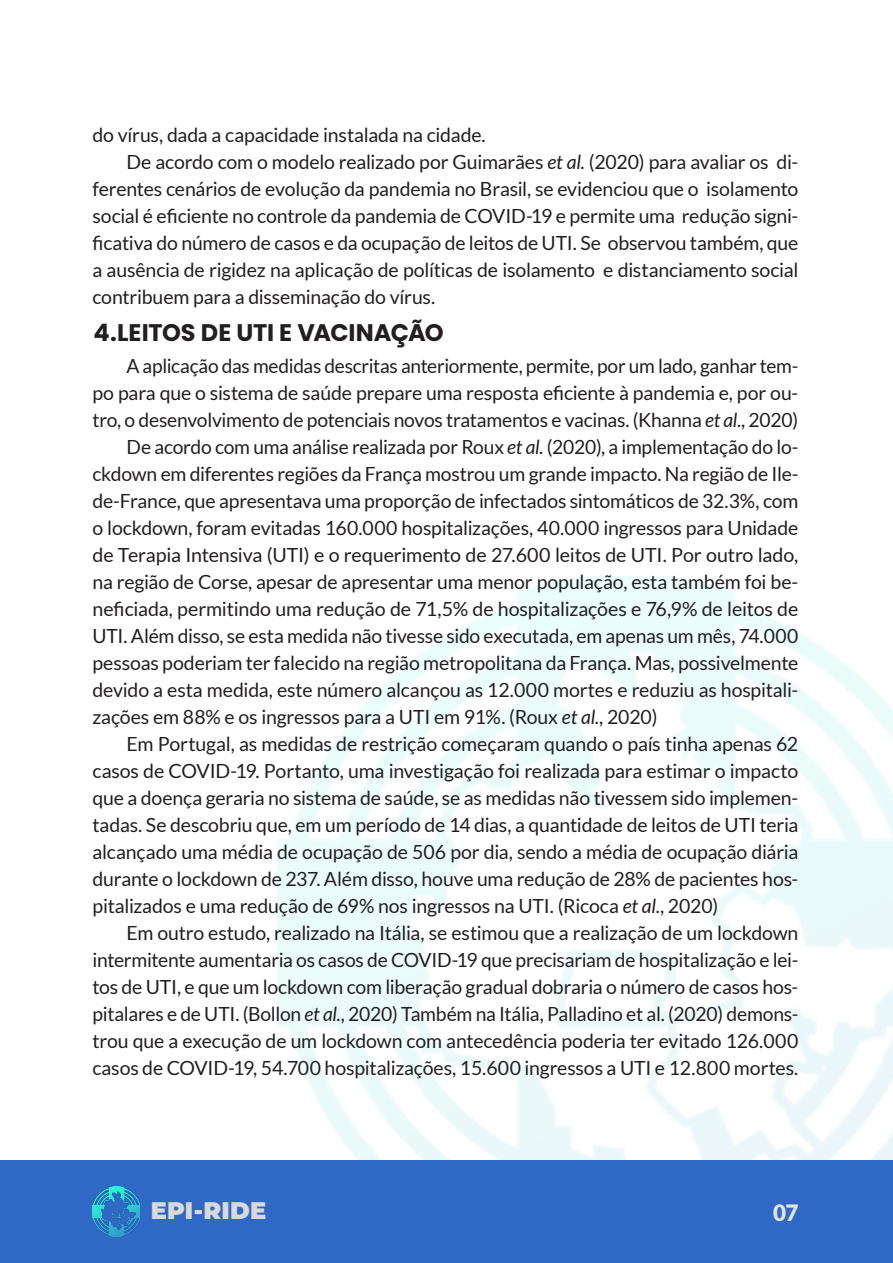
<style>
.page{position:relative;width:893px;height:1263px;background:#fff}
.page>*{position:absolute;margin:0;border:0;box-sizing:border-box;transform-origin:0 0}
.título{font:700 24px "Poppins";letter-spacing:-.01em;color:#231f20}
.txt_sem_parágrafo{font:900 24px "Montserrat";letter-spacing:.01em;color:#dbd9d8}
.txt_sem_parágrafo-2{font:900 22.5px "Lato";color:#e4e4e4}
.txt_corrido{font:19.5px/27px "Lato";letter-spacing:-.01em;color:#231f20;text-align:justify}
.txt_sem_parágrafo-3{font:19.5px "Lato";letter-spacing:-.01em;color:#231f20}
.s1{font-style:italic}
</style>
<div class="page">
<div style="left:0;top:1160px;width:893px;height:103px;background:#3068c5"></div>
<img style="left:93px;top:1186px;width:47px;height:50px">
<p class="txt_sem_parágrafo-3" style="left:92px;top:124px;width:395px">do vírus, dada a capacidade instalada na cidade.</p>
<p class="txt_corrido" style="left:92px;top:148px;width:707px;text-indent:34px">De acordo com o modelo realizado por Guimarães <span class="s1">et al.</span> (2020) para avaliar os di&shy;ferentes cenários de evolução da pandemia no Brasil, se evidenciou que o isolamento social é eficiente no controle da pandemia de COVID-19 e permite uma redução signi&shy;ficativa do número de casos e da ocupação de leitos de UTI. Se observou também, que a ausência de rigidez na aplicação de políticas de isolamento e distanciamento social contribuem para a disseminação do vírus.</p>
<p class="título" style="left:94px;top:319px;width:352px">4.LEITOS DE UTI E VACINAÇÃO</p>
<p class="txt_corrido" style="left:92px;top:353px;width:707px;text-indent:34px">A aplicação das medidas descritas anteriormente, permite, por um lado, ganhar tem&shy;po para que o sistema de saúde prepare uma resposta eficiente à pandemia e, por ou&shy;tro, o desenvolvimento de potenciais novos tratamentos e vacinas. (Khanna <span class="s1">et al.</span>, 2020)</p>
<p class="txt_corrido" style="left:92px;top:434px;width:707px;text-indent:34px">De acordo com uma análise realizada por Roux <span class="s1">et al.</span> (2020), a implementação do lo&shy;ckdown em diferentes regiões da França mostrou um grande impacto. Na região de Ile&shy;de-France, que apresentava uma proporção de infectados sintomáticos de 32.3%, com o lockdown, foram evitadas 160.000 hospitalizações, 40.000 ingressos para Unidade de Terapia Intensiva (UTI) e o requerimento de 27.600 leitos de UTI. Por outro lado, na região de Corse, apesar de apresentar uma menor população, esta também foi be&shy;neficiada, permitindo uma redução de 71,5% de hospitalizações e 76,9% de leitos de UTI. Além disso, se esta medida não tivesse sido executada, em apenas um mês, 74.000 pessoas poderiam ter falecido na região metropolitana da França. Mas, possivelmente devido a esta medida, este número alcançou as 12.000 mortes e reduziu as hospitali&shy;zações em 88% e os ingressos para a UTI em 91%. (Roux <span class="s1">et al.</span>, 2020)</p>
<p class="txt_corrido" style="left:92px;top:731px;width:707px;text-indent:34px">Em Portugal, as medidas de restrição começaram quando o país tinha apenas 62 casos de COVID-19. Portanto, uma investigação foi realizada para estimar o impacto que a doença geraria no sistema de saúde, se as medidas não tivessem sido implemen&shy;tadas. Se descobriu que, em um período de 14 dias, a quantidade de leitos de UTI teria alcançado uma média de ocupação de 506 por dia, sendo a média de ocupação diária durante o lockdown de 237. Além disso, houve uma redução de 28% de pacientes hos&shy;pitalizados e uma redução de 69% nos ingressos na UTI. (Ricoca <span class="s1">et al.</span>, 2020)</p>
<p class="txt_corrido" style="left:92px;top:920px;width:707px;text-indent:34px">Em outro estudo, realizado na Itália, se estimou que a realização de um lockdown intermitente aumentaria os casos de COVID-19 que precisariam de hospitalização e lei&shy;tos de UTI, e que um lockdown com liberação gradual dobraria o número de casos hos&shy;pitalares e de UTI. (Bollon <span class="s1">et al.</span>, 2020) Também na Itália, Palladino et al. (2020) demons&shy;trou que a execução de um lockdown com antecedência poderia ter evitado 126.000 casos de COVID-19, 54.700 hospitalizações, 15.600 ingressos a UTI e 12.800 mortes.</p>
<p class="txt_sem_parágrafo" style="left:151px;top:1193px;width:117px">EPI-RIDE</p>
<p class="txt_sem_parágrafo-2" style="left:773px;top:1199px;width:27px">07</p>
</div>
